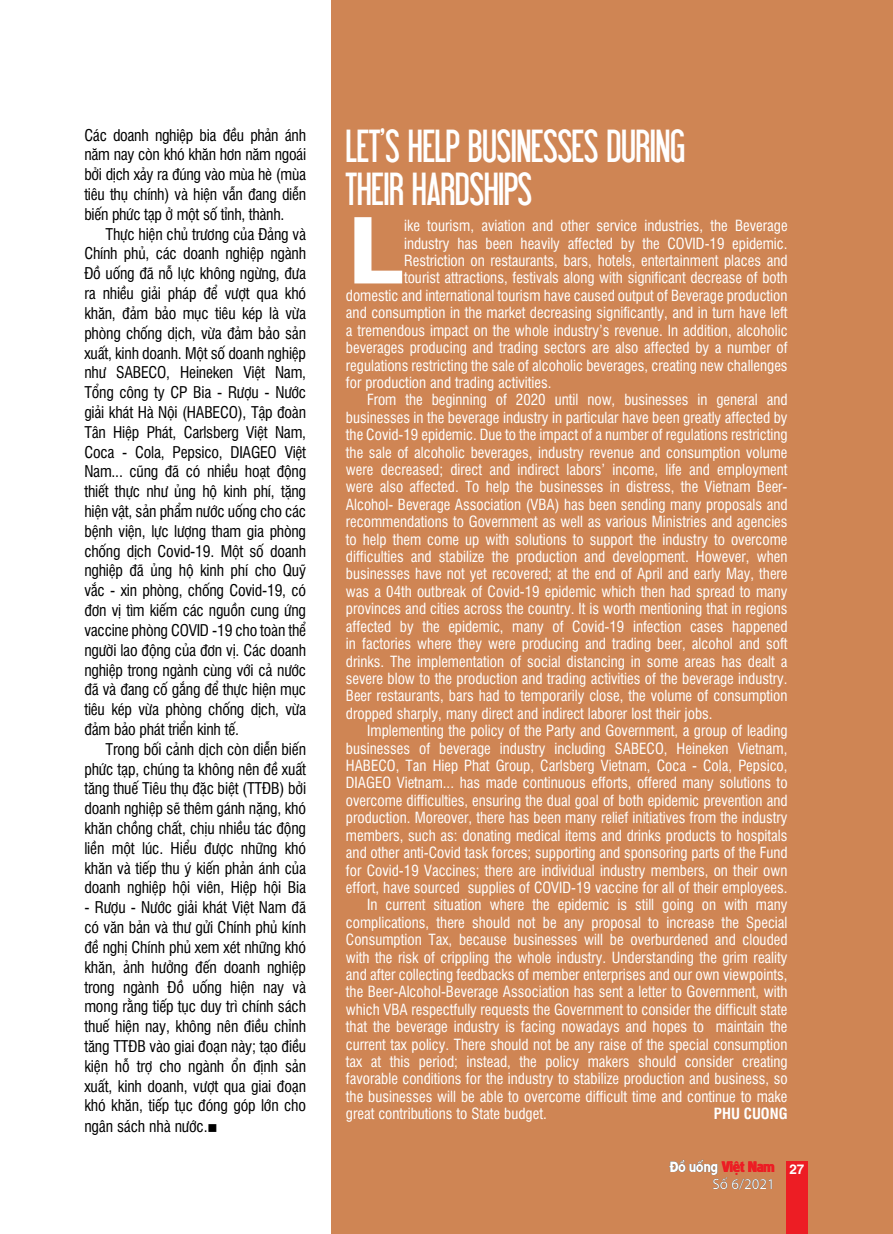
<style>
.page{position:relative;width:893px;height:1234px;background:#fff}
.page>*{position:absolute;margin:0;border:0;box-sizing:border-box;transform-origin:0 0}
.t1{font:700 91.2px "Verdana";color:#fff}
.t2{font:45px/43.5px "UTM Libel KT";color:#fff}
.t3{font:15.75px/19.8px "UTM Swiss Condensed";letter-spacing:-.015em;color:#000;text-align:justify}
.t4{font:15px "UTM Swiss Condensed";color:#fff}
.t5{font:700 15px "UTM Swiss Condensed";color:#fff}
.t6{font:15px "Myriad Pro";color:#fff}
.t7{font:13.5px "UTM American Sans";color:#ed1d24}
.s1{color:#fff}
.s2{font-family:"UTM Helve";font-weight:700;color:#fff}
</style>
<div class="page">
<div style="left:332px;top:0;width:561px;height:1233px;background:#cf8554"></div>
<div style="left:786px;top:1161px;width:21px;height:72px;background:#ed1d24"></div>
<p class="t3" style="left:84px;top:124px;width:223px">Các doanh nghiệp bia đều phản ánh năm nay còn khó khăn hơn năm ngoái bởi dịch xảy ra đúng vào mùa hè (mùa tiêu thụ chính) và hiện vẫn đang diễn biến phức tạp ở một số tỉnh, thành.</p>
<p class="t3" style="left:84px;top:223px;width:223px;text-indent:21px">Thực hiện chủ trương của Đảng và Chính phủ, các doanh nghiệp ngành Đồ uống đã nỗ lực không ngừng, đưa ra nhiều giải pháp để vượt qua khó khăn, đảm bảo mục tiêu kép là vừa phòng chống dịch, vừa đảm bảo sản xuất, kinh doanh. Một số doanh nghiệp như SABECO, Heineken Việt Nam, Tổng công ty CP Bia - Rượu - Nước giải khát Hà Nội (HABECO), Tập đoàn Tân Hiệp Phát, Carlsberg Việt Nam, Coca - Cola, Pepsico, DIAGEO Việt Nam... cũng đã có nhiều hoạt động thiết thực như ủng hộ kinh phí, tặng hiện vật, sản phẩm nước uống cho các bệnh viện, lực lượng tham gia phòng chống dịch Covid-19. Một số doanh nghiệp đã ủng hộ kinh phí cho Quỹ vắc - xin phòng, chống Covid-19, có đơn vị tìm kiếm các nguồn cung ứng vaccine phòng COVID -19 cho toàn thể người lao động của đơn vị. Các doanh nghiệp trong ngành cùng với cả nước đã và đang cố gắng để thực hiện mục tiêu kép vừa phòng chống dịch, vừa đảm bảo phát triển kinh tế.</p>
<p class="t3" style="left:84px;top:737px;width:223px;text-indent:21px">Trong bối cảnh dịch còn diễn biến phức tạp, chúng ta không nên đề xuất tăng thuế Tiêu thụ đặc biệt (TTĐB) bởi doanh nghiệp sẽ thêm gánh nặng, khó khăn chồng chất, chịu nhiều tác động liền một lúc. Hiểu được những khó khăn và tiếp thu ý kiến phản ánh của doanh nghiệp hội viên, Hiệp hội Bia</p>
<p class="t3" style="left:84px;top:896px;width:223px">- Rượu - Nước giải khát Việt Nam đã có văn bản và thư gửi Chính phủ kính đề nghị Chính phủ xem xét những khó khăn, ảnh hưởng đến doanh nghiệp trong ngành Đồ uống hiện nay và mong rằng tiếp tục duy trì chính sách thuế hiện nay, không nên điều chỉnh tăng TTĐB vào giai đoạn này; tạo điều kiện hỗ trợ cho ngành ổn định sản xuất, kinh doanh, vượt qua giai đoạn khó khăn, tiếp tục đóng góp lớn cho ngân sách nhà nước.■</p>
<h2 class="t2" style="left:346px;top:122px;width:341px">LET’S HELP BUSINESSES DURING<br>THEIR HARDSHIPS</h2>
<h1 class="t1" style="left:346px;top:191px;width:60px">L</h1>
<p class="t4" style="left:404px;top:214px;width:385px">ike tourism, aviation and other service industries, the Beverage</p>
<p class="t4" style="left:404px;top:232px;width:385px">industry has been heavily affected by the COVID-19 epidemic.</p>
<p class="t4" style="left:404px;top:249px;width:385px">Restriction on restaurants, bars, hotels, entertainment places and</p>
<p class="t4" style="left:404px;top:267px;width:385px">tourist attractions, festivals along with significant decrease of both</p>
<p class="t4" style="left:346px;top:284px;width:443px">domestic and international tourism have caused output of Beverage production</p>
<p class="t4" style="left:346px;top:301px;width:443px">and consumption in the market decreasing significantly, and in turn have left</p>
<p class="t4" style="left:346px;top:319px;width:443px">a tremendous impact on the whole industry’s revenue. In addition, alcoholic</p>
<p class="t4" style="left:346px;top:336px;width:443px">beverages producing and trading sectors are also affected by a number of</p>
<p class="t4" style="left:346px;top:354px;width:443px">regulations restricting the sale of alcoholic beverages, creating new challenges</p>
<p class="t4" style="left:346px;top:371px;width:207px">for production and trading activities.</p>
<p class="t4" style="left:367px;top:388px;width:422px">From the beginning of 2020 until now, businesses in general and</p>
<p class="t4" style="left:346px;top:406px;width:443px">businesses in the beverage industry in particular have been greatly affected by</p>
<p class="t4" style="left:346px;top:423px;width:443px">the Covid-19 epidemic. Due to the impact of a number of regulations restricting</p>
<p class="t4" style="left:346px;top:441px;width:443px">the sale of alcoholic beverages, industry revenue and consumption volume</p>
<p class="t4" style="left:346px;top:458px;width:443px">were decreased; direct and indirect labors’ income, life and employment</p>
<p class="t4" style="left:346px;top:475px;width:443px">were also affected. To help the businesses in distress, the Vietnam Beer-</p>
<p class="t4" style="left:346px;top:493px;width:443px">Alcohol- Beverage Association (VBA) has been sending many proposals and</p>
<p class="t4" style="left:346px;top:510px;width:443px">recommendations to Government as well as various Ministries and agencies</p>
<p class="t4" style="left:346px;top:528px;width:443px">to help them come up with solutions to support the industry to overcome</p>
<p class="t4" style="left:346px;top:545px;width:443px">difficulties and stabilize the production and development. However, when</p>
<p class="t4" style="left:346px;top:562px;width:443px">businesses have not yet recovered; at the end of April and early May, there</p>
<p class="t4" style="left:346px;top:580px;width:443px">was a 04th outbreak of Covid-19 epidemic which then had spread to many</p>
<p class="t4" style="left:346px;top:597px;width:443px">provinces and cities across the country. It is worth mentioning that in regions</p>
<p class="t4" style="left:346px;top:615px;width:443px">affected by the epidemic, many of Covid-19 infection cases happened</p>
<p class="t4" style="left:346px;top:632px;width:443px">in factories where they were producing and trading beer, alcohol and soft</p>
<p class="t4" style="left:346px;top:649px;width:443px">drinks. The implementation of social distancing in some areas has dealt a</p>
<p class="t4" style="left:346px;top:667px;width:443px">severe blow to the production and trading activities of the beverage industry.</p>
<p class="t4" style="left:346px;top:684px;width:443px">Beer restaurants, bars had to temporarily close, the volume of consumption</p>
<p class="t4" style="left:346px;top:702px;width:368px">dropped sharply, many direct and indirect laborer lost their jobs.</p>
<p class="t4" style="left:367px;top:719px;width:422px">Implementing the policy of the Party and Government, a group of leading</p>
<p class="t4" style="left:346px;top:736px;width:443px">businesses of beverage industry including SABECO, Heineken Vietnam,</p>
<p class="t4" style="left:346px;top:754px;width:443px">HABECO, Tan Hiep Phat Group, Carlsberg Vietnam, Coca - Cola, Pepsico,</p>
<p class="t4" style="left:346px;top:771px;width:443px">DIAGEO Vietnam... has made continuous efforts, offered many solutions to</p>
<p class="t4" style="left:346px;top:789px;width:443px">overcome difficulties, ensuring the dual goal of both epidemic prevention and</p>
<p class="t4" style="left:346px;top:806px;width:443px">production. Moreover, there has been many relief initiatives from the industry</p>
<p class="t4" style="left:346px;top:823px;width:443px">members, such as: donating medical items and drinks products to hospitals</p>
<p class="t4" style="left:346px;top:841px;width:443px">and other anti-Covid task forces; supporting and sponsoring parts of the Fund</p>
<p class="t4" style="left:346px;top:858px;width:443px">for Covid-19 Vaccines; there are individual industry members, on their own</p>
<p class="t4" style="left:346px;top:876px;width:443px">effort, have sourced supplies of COVID-19 vaccine for all of their employees.</p>
<p class="t4" style="left:367px;top:893px;width:422px">In current situation where the epidemic is still going on with many</p>
<p class="t4" style="left:346px;top:910px;width:443px">complications, there should not be any proposal to increase the Special</p>
<p class="t4" style="left:346px;top:928px;width:443px">Consumption Tax, because businesses will be overburdened and clouded</p>
<p class="t4" style="left:346px;top:945px;width:443px">with the risk of crippling the whole industry. Understanding the grim reality</p>
<p class="t4" style="left:346px;top:963px;width:443px">and after collecting feedbacks of member enterprises and our own viewpoints,</p>
<p class="t4" style="left:346px;top:980px;width:443px">the Beer-Alcohol-Beverage Association has sent a letter to Government, with</p>
<p class="t4" style="left:346px;top:997px;width:443px">which VBA respectfully requests the Government to consider the difficult state</p>
<p class="t4" style="left:346px;top:1015px;width:443px">that the beverage industry is facing nowadays and hopes to maintain the</p>
<p class="t4" style="left:346px;top:1032px;width:443px">current tax policy. There should not be any raise of the special consumption</p>
<p class="t4" style="left:346px;top:1050px;width:443px">tax at this period; instead, the policy makers should consider creating</p>
<p class="t4" style="left:346px;top:1067px;width:443px">favorable conditions for the industry to stabilize production and business, so</p>
<p class="t4" style="left:346px;top:1084px;width:443px">the businesses will be able to overcome difficult time and continue to make</p>
<p class="t4" style="left:346px;top:1102px;width:202px">great contributions to State budget.</p>
<p class="t5" style="left:714px;top:1101px;width:75px">PHU CUONG</p>
<p class="t7" style="left:669px;top:1155px;width:137px"><span class="s1">Đồ uống</span> Việt Nam <span class="s2">27</span></p>
<p class="t6" style="left:712px;top:1174px;width:64px">Số 6/2021</p>
</div>
